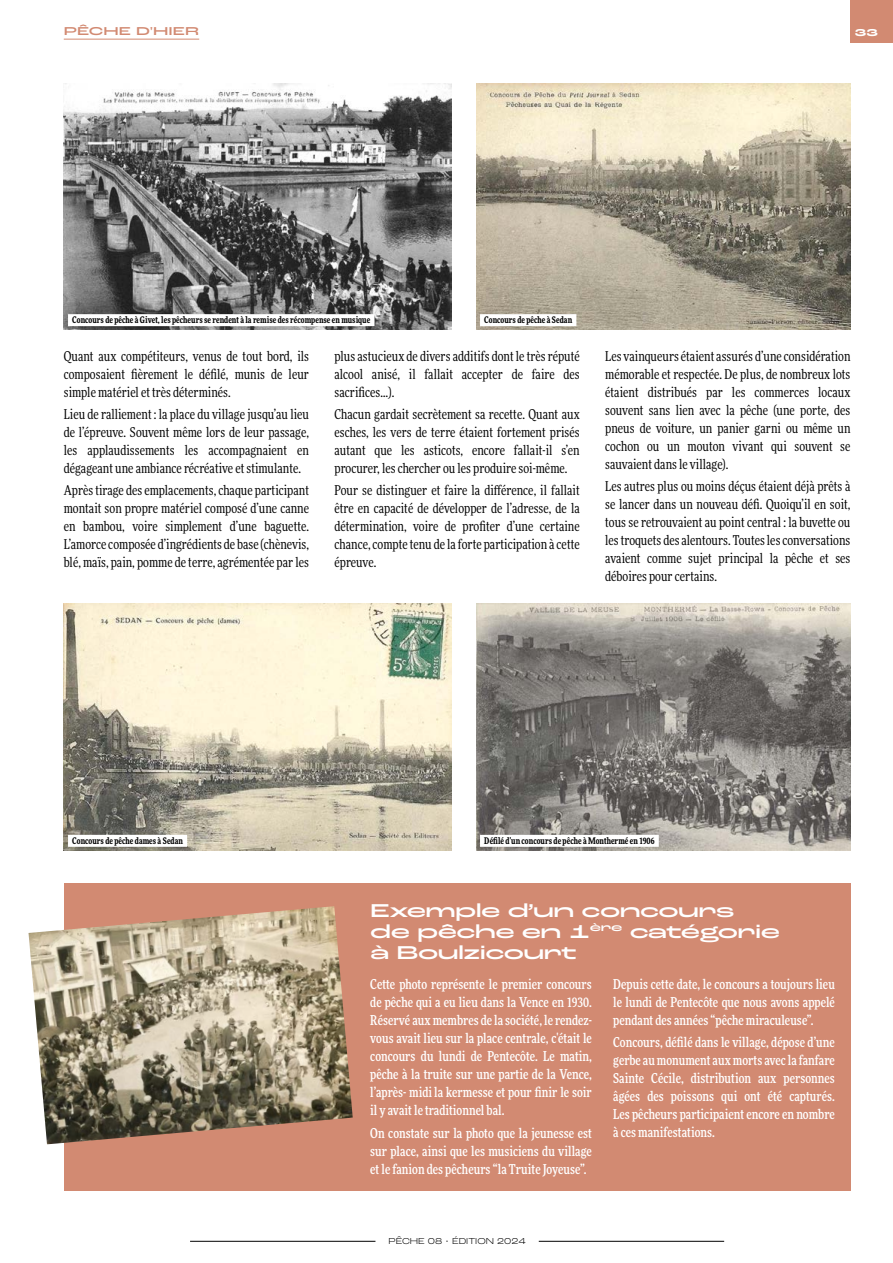
<style>
.page{position:relative;width:893px;height:1263px;background:#fff}
.page>*{position:absolute;margin:0;border:0;box-sizing:border-box;transform-origin:0 0}
.t1{font:500 19.5px/21px "Roc Grotesk Extra Wide";letter-spacing:-.03em;color:#fff}
.t2{font:condensed 13.5px/18px "More Pro";letter-spacing:.005em;color:#000;text-align:justify}
.t3{font:500 condensed 13.5px/18px "More Pro";letter-spacing:.005em;color:#fff;text-align:justify}
.t4{font:500 12px "Roc Grotesk Extra Wide";letter-spacing:.005em;color:#d28a72}
.t5{font:700 10.5px "Roc Grotesk Extra Wide";color:#fff}
.t6{font:700 condensed 9px "More Pro";letter-spacing:.005em;color:#000}
.t7{font:300 expanded 9px "Roc Grotesk";color:#000}
</style>
<div class="page">
<hr style="left:64px;top:39px;width:135px;height:1px;background:#d28a72">
<div style="left:850px;top:0;width:43px;height:43px;background:#d28a72"></div>
<hr style="left:190px;top:1241px;width:185px;height:1px;background:#000">
<hr style="left:539px;top:1241px;width:185px;height:1px;background:#000">
<img style="left:64px;top:603px;width:387px;height:247px">
<div style="left:64px;top:883px;width:786px;height:308px;background:#d28a72"></div>
<img style="left:29px;top:906px;width:324px;height:238px">
<img style="left:64px;top:83px;width:387px;height:247px">
<img style="left:476px;top:83px;width:374px;height:247px">
<img style="left:476px;top:603px;width:374px;height:247px">
<div style="left:68px;top:314px;width:306px;height:12px;background:#fff"></div>
<div style="left:68px;top:835px;width:119px;height:12px;background:#fff"></div>
<div style="left:480px;top:835px;width:179px;height:12px;background:#fff"></div>
<div style="left:480px;top:314px;width:96px;height:12px;background:#fff"></div>
<p class="t4" style="left:64px;top:23px;width:137px">PÊCHE D'HIER</p>
<p class="t5" style="left:855px;top:26px;width:25px">33</p>
<p class="t6" style="left:72px;top:313px;width:299px">Concours de pêche à Givet, les pêcheurs se rendent à la remise des récompense en musique</p>
<p class="t6" style="left:484px;top:313px;width:89px">Concours de pêche à Sedan</p>
<p class="t2" style="left:64px;top:347px;width:247px">Quant aux compétiteurs, venus de tout bord, ils composaient fièrement le défilé, munis de leur simple matériel et très déterminés.</p>
<p class="t2" style="left:64px;top:405px;width:247px">Lieu de ralliement : la place du village jusqu’au lieu de l’épreuve. Souvent même lors de leur passage, les applaudissements les accompagnaient en dégageant une ambiance récréative et stimulante.</p>
<p class="t2" style="left:64px;top:481px;width:247px">Après tirage des emplacements, chaque participant montait son propre matériel composé d’une canne en bambou, voire simplement d’une baguette.<br>L’amorce composée d’ingrédients de base (chènevis, blé, maïs, pain, pomme de terre, agrémentée par les</p>
<p class="t2" style="left:334px;top:347px;width:247px">plus astucieux de divers additifs dont le très réputé alcool anisé, il fallait accepter de faire des sacrifices…).</p>
<p class="t2" style="left:334px;top:405px;width:247px">Chacun gardait secrètement sa recette. Quant aux esches, les vers de terre étaient fortement prisés autant que les asticots, encore fallait-il s’en procurer, les chercher ou les produire soi-même.</p>
<p class="t2" style="left:334px;top:481px;width:247px">Pour se distinguer et faire la différence, il fallait être en capacité de développer de l’adresse, de la détermination, voire de profiter d’une certaine chance, compte tenu de la forte participation à cette épreuve.</p>
<p class="t2" style="left:605px;top:347px;width:247px">Les vainqueurs étaient assurés d’une considération mémorable et respectée. De plus, de nombreux lots étaient distribués par les commerces locaux souvent sans lien avec la pêche (une porte, des pneus de voiture, un panier garni ou même un cochon ou un mouton vivant qui souvent se sauvaient dans le village).</p>
<p class="t2" style="left:605px;top:477px;width:247px">Les autres plus ou moins déçus étaient déjà prêts à se lancer dans un nouveau défi. Quoiqu’il en soit, tous se retrouvaient au point central : la buvette ou les troquets des alentours. Toutes les conversations avaient comme sujet principal la pêche et ses déboires pour certains.</p>
<p class="t6" style="left:72px;top:834px;width:112px">Concours de pêche dames à Sedan</p>
<p class="t6" style="left:484px;top:834px;width:172px">Défilé d'un concours de pêche à Monthermé en 1906</p>
<h1 class="t1" style="left:370px;top:900px;width:411px">Exemple d’un concours<br>de pêche en 1<sup>ère</sup> catégorie à Boulzicourt</h1>
<p class="t3" style="left:370px;top:975px;width:223px">Cette photo représente le premier concours de pêche qui a eu lieu dans la Vence en 1930.<br>Réservé aux membres de la société, le rendez&shy;vous avait lieu sur la place centrale, c'était le concours du lundi de Pentecôte. Le matin, pêche à la truite sur une partie de la Vence, l’après- midi la kermesse et pour finir le soir il y avait le traditionnel bal.</p>
<p class="t3" style="left:370px;top:1123px;width:223px">On constate sur la photo que la jeunesse est sur place, ainsi que les musiciens du village et le fanion des pêcheurs“la Truite Joyeuse”.</p>
<p class="t3" style="left:613px;top:975px;width:223px">Depuis cette date, le concours a toujours lieu le lundi de Pentecôte que nous avons appelé pendant des années “pêche miraculeuse”.</p>
<p class="t3" style="left:613px;top:1033px;width:223px">Concours, défilé dans le village, dépose d’une gerbe au monument aux morts avec la fanfare Sainte Cécile, distribution aux personnes âgées des poissons qui ont été capturés.<br>Les pêcheurs participaient encore en nombre à ces manifestations.</p>
<p class="t7" style="left:388px;top:1236px;width:139px">PÊCHE 08 • ÉDITION 2024</p>
</div>
